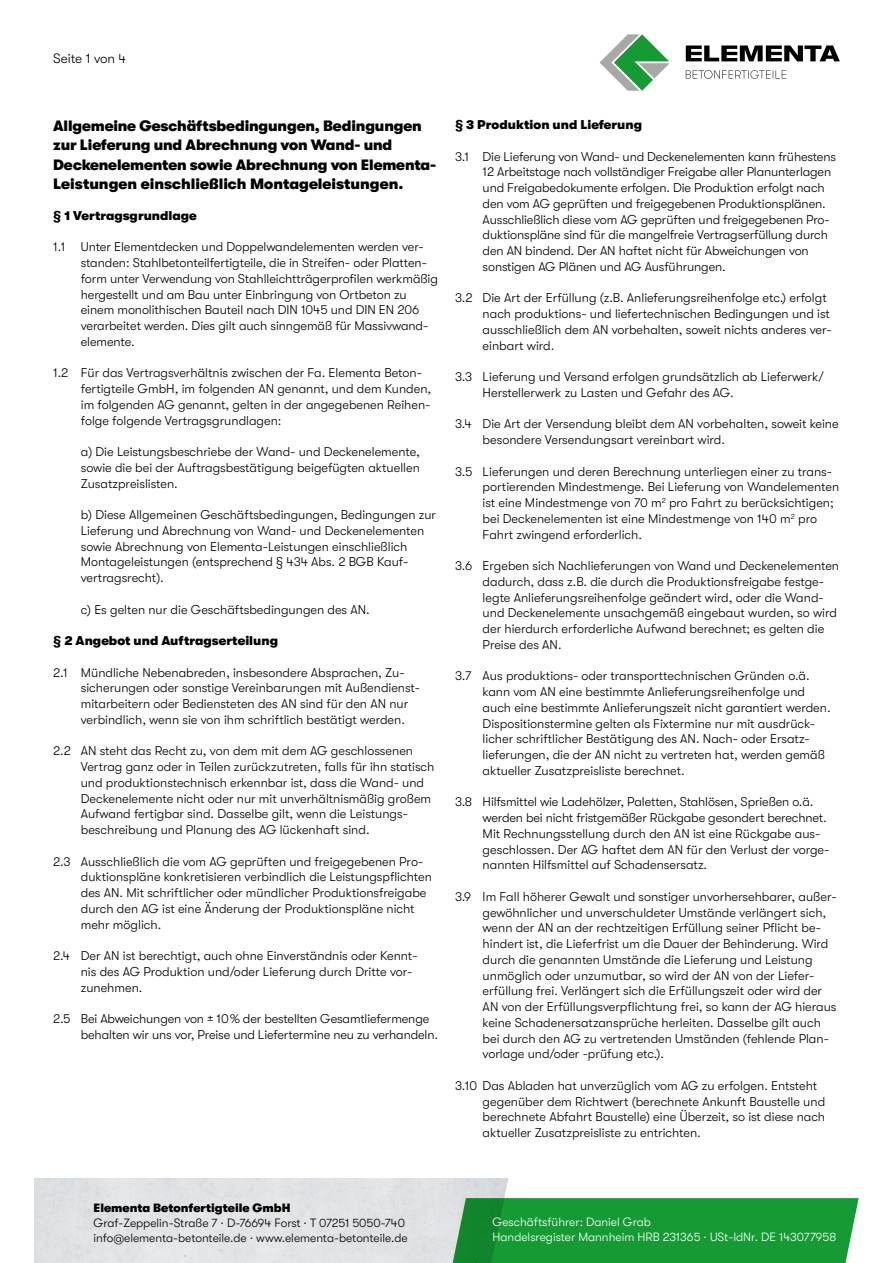
<style>
.page{position:relative;width:893px;height:1263px;background:#fff}
.page>*{position:absolute;margin:0;border:0;box-sizing:border-box;transform-origin:0 0}
.t1{font:900 15px/19.5px "GT Walsheim Pro";letter-spacing:-.01em;color:#000}
.t2{font:300 13.5px "GT Walsheim Pro";color:#000}
.t3{font:300 12.75px/15.8px "GT Walsheim Pro";color:#000}
.t4{font:900 12.75px "GT Walsheim Pro";color:#000}
.t5{font:300 12px/15px "GT Walsheim Pro";color:#000}
.t6{font:300 12px/15px "GT Walsheim Pro";color:#fff}
.t7{font:900 12px "GT Walsheim Pro";color:#000}
</style>
<div class="page">
<svg style="left:450px;top:1198px;width:409px;height:65px;background:#1d9b3b"></svg>
<svg style="left:600px;top:34px;width:70px;height:57px"></svg>
<svg style="left:686px;top:70px;width:100px;height:9px"></svg>
<svg style="left:686px;top:45px;width:154px;height:16px"></svg>
<p class="t2" style="left:53px;top:50px;width:75px">Seite 1 von 4</p>
<p class="t1" style="left:53px;top:116px;width:384px">Allgemeine Geschäftsbedingungen, Bedingungen zur Lieferung und Abrechnung von Wand- und Deckenelementen sowie Abrechnung von Elementa-Leistungen einschließlich Montageleistungen.</p>
<p class="t4" style="left:53px;top:208px;width:145px">§ 1 Vertragsgrundlage</p>
<p class="t3" style="left:81px;top:239px;width:359px;text-indent:-28px">1.1 Unter Elementdecken und Doppelwandelementen werden ver&shy;standen: Stahlbetonteilfertigteile, die in Streifen- oder Platten&shy;form unter Verwendung von Stahlleichtträgerprofilen werkmäßig hergestellt und am Bau unter Einbringung von Ortbeton zu einem monolithischen Bauteil nach DIN 1045 und DIN EN 206 verarbeitet werden. Dies gilt auch sinngemäß für Massivwand&shy;elemente.</p>
<p class="t3" style="left:81px;top:365px;width:352px;text-indent:-28px">1.2 Für das Vertragsverhältnis zwischen der Fa. Elementa Beton&shy;fertigteile GmbH, im folgenden AN genannt, und dem Kunden, im folgenden AG genannt, gelten in der angegebenen Reihen&shy;folge folgende Vertragsgrundlagen:</p>
<p class="t3" style="left:81px;top:444px;width:341px;text-align:justify">a) Die Leistungsbeschriebe der Wand- und Deckenelemente, sowie die bei der Auftragsbestätigung beigefügten aktuellen Zusatzpreislisten.</p>
<p class="t3" style="left:81px;top:507px;width:357px">b) Diese Allgemeinen Geschäftsbedingungen, Bedingungen zur Lieferung und Abrechnung von Wand- und Deckenelementen sowie Abrechnung von Elementa-Leistungen einschließlich Montageleistungen (entsprechend § 434 Abs. 2 BGB Kauf&shy;vertragsrecht).</p>
<p class="t3" style="left:81px;top:601px;width:291px">c) Es gelten nur die Geschäftsbedingungen des AN.</p>
<p class="t4" style="left:53px;top:634px;width:226px">§ 2 Angebot und Auftragserteilung</p>
<p class="t3" style="left:81px;top:664px;width:341px;text-indent:-28px">2.1 Mündliche Nebenabreden, insbesondere Absprachen, Zu&shy;sicherungen oder sonstige Vereinbarungen mit Außendienst&shy;mitarbeitern oder Bediensteten des AN sind für den AN nur verbindlich, wenn sie von ihm schriftlich bestätigt werden.</p>
<p class="t3" style="left:81px;top:743px;width:355px;text-indent:-28px">2.2 AN steht das Recht zu, von dem mit dem AG geschlossenen Vertrag ganz oder in Teilen zurückzutreten, falls für ihn statisch und produktionstechnisch erkennbar ist, dass die Wand- und Deckenelemente nicht oder nur mit unverhältnismäßig großem Aufwand fertigbar sind. Dasselbe gilt, wenn die Leistungs&shy;beschreibung und Planung des AG lückenhaft sind.</p>
<p class="t3" style="left:81px;top:853px;width:353px;text-indent:-28px">2.3 Ausschließlich die vom AG geprüften und freigegebenen Pro&shy;duktionspläne konkretisieren verbindlich die Leistungspflichten des AN. Mit schriftlicher oder mündlicher Produktionsfreigabe durch den AG ist eine Änderung der Produktionspläne nicht mehr möglich.</p>
<p class="t3" style="left:81px;top:948px;width:338px;text-indent:-28px">2.4 Der AN ist berechtigt, auch ohne Einverständnis oder Kennt&shy;nis des AG Produktion und/oder Lieferung durch Dritte vor&shy;zunehmen.</p>
<p class="t3" style="left:81px;top:1011px;width:359px;text-indent:-28px">2.5 Bei Abweichungen von ± 10 % der bestellten Gesamtliefermenge behalten wir uns vor, Preise und Liefertermine neu zu verhandeln.</p>
<p class="t4" style="left:455px;top:118px;width:189px">§ 3 Produktion und Lieferung</p>
<p class="t3" style="left:483px;top:148px;width:355px;text-indent:-28px">3.1 Die Lieferung von Wand- und Deckenelementen kann frühestens 12 Arbeitstage nach vollständiger Freigabe aller Planunterlagen und Freigabedokumente erfolgen. Die Produktion erfolgt nach den vom AG geprüften und freigegebenen Produktionsplänen.<br>Ausschließlich diese vom AG geprüften und freigegebenen Pro&shy;duktionspläne sind für die mangelfreie Vertragserfüllung durch den AN bindend. Der AN haftet nicht für Abweichungen von sonstigen AG Plänen und AG Ausführungen.</p>
<p class="t3" style="left:483px;top:290px;width:350px;text-indent:-28px">3.2 Die Art der Erfüllung (z.B. Anlieferungsreihenfolge etc.) erfolgt nach produktions- und liefertechnischen Bedingungen und ist ausschließlich dem AN vorbehalten, soweit nichts anderes ver&shy;einbart wird.</p>
<p class="t3" style="left:483px;top:369px;width:343px;text-indent:-28px">3.3 Lieferung und Versand erfolgen grundsätzlich ab Lieferwerk/<br>Herstellerwerk zu Lasten und Gefahr des AG.</p>
<p class="t3" style="left:483px;top:416px;width:357px;text-indent:-28px">3.4 Die Art der Versendung bleibt dem AN vorbehalten, soweit keine besondere Versendungsart vereinbart wird.</p>
<p class="t3" style="left:483px;top:463px;width:358px;text-indent:-28px">3.5 Lieferungen und deren Berechnung unterliegen einer zu trans&shy;portierenden Mindestmenge. Bei Lieferung von Wandelementen ist eine Mindestmenge von 70 m<sup>2</sup> pro Fahrt zu berücksichtigen; bei Deckenelementen ist eine Mindestmenge von 140 m<sup>2</sup> pro Fahrt zwingend erforderlich.</p>
<p class="t3" style="left:483px;top:558px;width:358px;text-indent:-28px">3.6 Ergeben sich Nachlieferungen von Wand und Deckenelementen dadurch, dass z.B. die durch die Produktionsfreigabe festge&shy;legte Anlieferungsreihenfolge geändert wird, oder die Wand&shy;und Deckenelemente unsachgemäß eingebaut wurden, so wird der hierdurch erforderliche Aufwand berechnet; es gelten die Preise des AN.</p>
<p class="t3" style="left:483px;top:668px;width:349px;text-indent:-28px">3.7 Aus produktions- oder transporttechnischen Gründen o.ä. kann vom AN eine bestimmte Anlieferungsreihenfolge und auch eine bestimmte Anlieferungszeit nicht garantiert werden.<br>Dispositionstermine gelten als Fixtermine nur mit ausdrück&shy;licher schriftlicher Bestätigung des AN. Nach- oder Ersatz&shy;lieferungen, die der AN nicht zu vertreten hat, werden gemäß aktueller Zusatzpreisliste berechnet.</p>
<p class="t3" style="left:483px;top:794px;width:348px;text-indent:-28px">3.8 Hilfsmittel wie Ladehölzer, Paletten, Stahlösen, Sprießen o.ä. werden bei nicht fristgemäßer Rückgabe gesondert berechnet.<br>Mit Rechnungsstellung durch den AN ist eine Rückgabe aus&shy;geschlossen. Der AG haftet dem AN für den Verlust der vorge&shy;nannten Hilfsmittel auf Schadensersatz.</p>
<p class="t3" style="left:483px;top:889px;width:355px;text-indent:-28px">3.9 Im Fall höherer Gewalt und sonstiger unvorhersehbarer, außer&shy;gewöhnlicher und unverschuldeter Umstände verlängert sich, wenn der AN an der rechtzeitigen Erfüllung seiner Pflicht be&shy;hindert ist, die Lieferfrist um die Dauer der Behinderung. Wird durch die genannten Umstände die Lieferung und Leistung unmöglich oder unzumutbar, so wird der AN von der Liefer&shy;erfüllung frei. Verlängert sich die Erfü llungszeit oder wird der AN von der Erfüllungsverpflichtung frei, so kann der AG hieraus keine Schadenersatzansprüche herleiten. Dasselbe gilt auch bei durch den AG zu vertretenden Umständen (fehlende Plan&shy;vorlage und/oder -prüfung etc.).</p>
<p class="t3" style="left:483px;top:1078px;width:344px;text-indent:-28px">3.10 Das Abladen hat unverzüglich vom AG zu erfolgen. Entsteht gegenüber dem Richtwert (berechnete Ankunft Baustelle und berechnete Abfahrt Baustelle) eine Überzeit, so ist diese nach aktueller Zusatzpreisliste zu entrichten.</p>
<p class="t7" style="left:94px;top:1201px;width:198px">Elementa Betonfertigteile GmbH</p>
<p class="t5" style="left:94px;top:1215px;width:316px">Graf-Zeppelin-Straße 7 · D-76694 Forst · T 07251 5050-740 info@elementa-betonteile.de · www.elementa-betonteile.de</p>
<p class="t6" style="left:492px;top:1214px;width:345px">Geschäftsführer: Daniel Grab<br>Handelsregister Mannheim HRB 231365 · USt-IdNr. DE 143077958</p>
</div>
